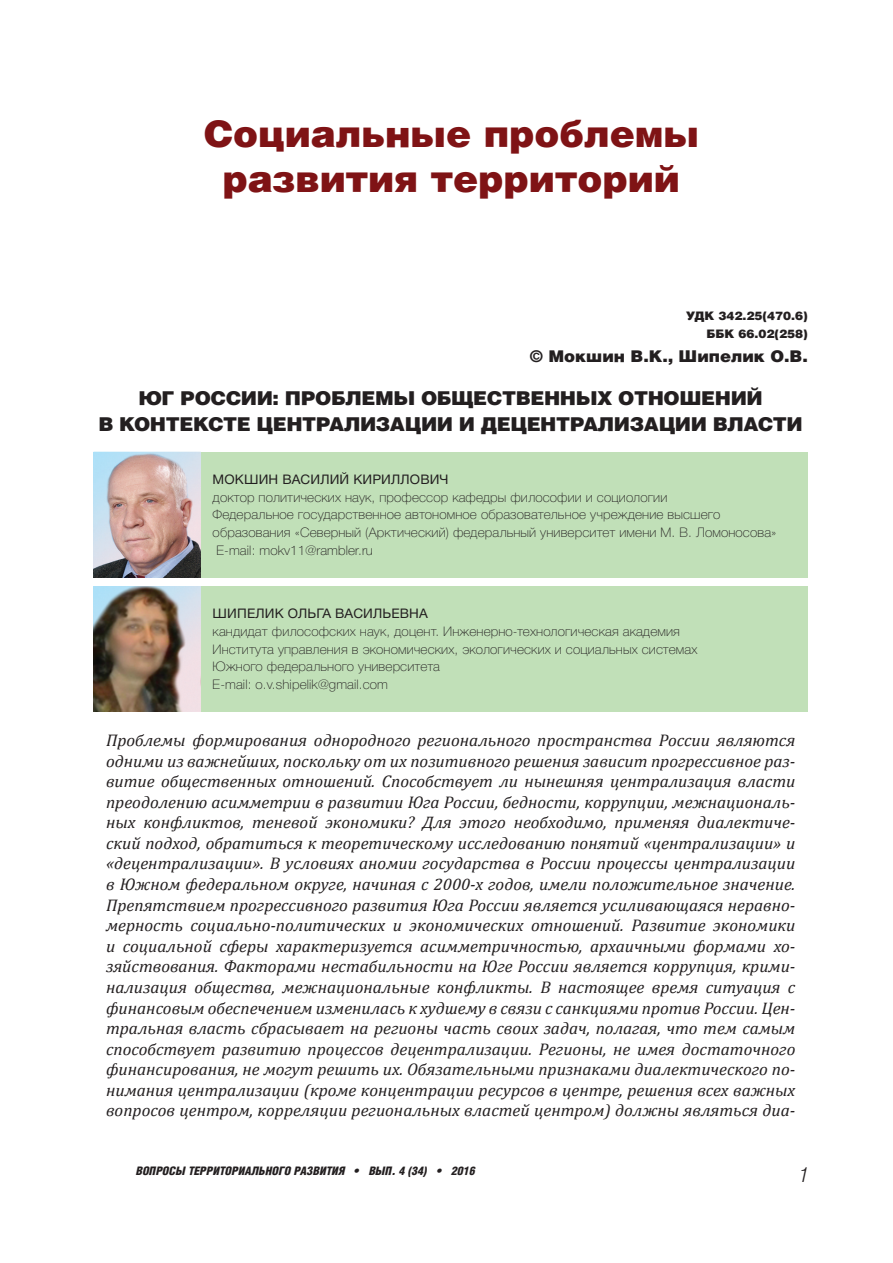
<style>
.page{position:relative;width:893px;height:1263px;background:#fff}
.page>*{position:absolute;margin:0;border:0;box-sizing:border-box;transform-origin:0 0}
.t1{font:900 36.75px/44.1px "Helios";color:#7f1315;text-align:center}
.t2{font:italic 300 20.55px "Helios Cond";color:#231f20}
.t3{font:900 19.05px/26.4px "Helios";letter-spacing:-.02em;color:#231f20;text-align:center}
.t4{font:italic 16.95px/20.5px "Cambria";color:#231f20;text-align:justify}
.t5{font:900 16.2px "Helios";color:#231f20}
.t6{font:100 13.2px/17.7px "Helvetica Neue Cyr";letter-spacing:.01em;color:#231f20}
.t7{font:13.2px "Helvetica Neue Cyr";letter-spacing:.01em;color:#231f20}
.t8{font:italic 900 11.7px "Helios Cond";color:#231f20}
.t9{font:900 11.7px/18.3px "Helios";color:#231f20;text-align:right}
</style>
<div class="page">
<div style="left:94px;top:452px;width:714px;height:125px;background:#c1e0b8"></div>
<div style="left:94px;top:586px;width:714px;height:125px;background:#c1e0b8"></div>
<img style="left:94px;top:452px;width:107px;height:125px">
<img style="left:94px;top:586px;width:107px;height:125px">
<h1 class="t1" style="left:203px;top:115px;width:497px">Социальные проблемы развития территорий</h1>
<p class="t9" style="left:686px;top:307px;width:123px">УДК 342.25(470.6)<br>ББК 66.02(258)</p>
<p class="t5" style="left:530px;top:350px;width:280px">© Мокшин В.К., Шипелик О.В.</p>
<p class="t3" style="left:98px;top:386px;width:706px">ЮГ РОССИИ: ПРОБЛЕМЫ ОБЩЕСТВЕННЫХ ОТНОШЕНИЙ<br>В КОНТЕКСТЕ ЦЕНТРАЛИЗАЦИИ И ДЕЦЕНТРАЛИЗАЦИИ ВЛАСТИ</p>
<p class="t7" style="left:213px;top:472px;width:237px">МОКШИН ВАСИЛИЙ КИРИЛЛОВИЧ</p>
<p class="t6" style="left:213px;top:488px;width:565px">доктор политических наук, профессор кафедры философии и социологии<br>Федеральное государственное автономное образовательное учреждение высшего образования «Северный (Арктический) федеральный университет имени М. В. Ломоносова» E-mail: mokv11@rambler.ru</p>
<p class="t7" style="left:213px;top:606px;width:217px">ШИПЕЛИК ОЛЬГА ВАСИЛЬЕВНА</p>
<p class="t6" style="left:213px;top:623px;width:486px">кандидат философских наук, доцент. Инженерно-технологическая академия Института управления в экономических, экологических и социальных системах Южного федерального университета<br>E-mail: o.v.shipelik@gmail.com</p>
<p class="t4" style="left:106px;top:729px;width:691px">Проблемы формирования однородного регионального пространства России являются одними из важнейших, поскольку от их позитивного решения зависит прогрессивное раз&shy;витие общественных отношений. Способствует ли нынешняя централизация власти преодолению асимметрии в развитии Юга России, бедности, коррупции, межнациональ&shy;ных конфликтов, теневой экономики? Для этого необходимо, применяя диалектиче&shy;ский подход, обратиться к теоретическому исследованию понятий «централизации» и «децентрализации». В условиях аномии государства в России процессы централизации в Южном федеральном округе, начиная с 2000-х годов, имели положительное значение.<br>Препятствием прогрессивного развития Юга России является усиливающаяся неравно&shy;мерность социально-политических и экономических отношений. Развитие экономики и социальной сферы характеризуется асимметричностью, архаичными формами хо&shy;зяйствования. Факторами нестабильности на Юге России является коррупция, крими&shy;нализация общества, межнациональные конфликты. В настоящее время ситуация с финансовым обеспечением изменилась к худшему в связи с санкциями против России. Цен&shy;тральная власть сбрасывает на регионы часть своих задач, полагая, что тем самым способствует развитию процессов децентрализации. Регионы, не имея достаточного финансирования, не могут решить их. Обязательными признаками диалектического по&shy;нимания централизации (кроме концентрации ресурсов в центре, решения всех важных вопросов центром, корреляции региональных властей центром) должны являться диа-</p>
<p class="t8" style="left:136px;top:1167px;width:341px">ВОПРОСЫ ТЕРРИТОРИАЛЬНОГО РАЗВИТИЯ • ВЫП. 4 (34) • 2016</p>
<p class="t2" style="left:799px;top:1167px;width:10px">1</p>
</div>
